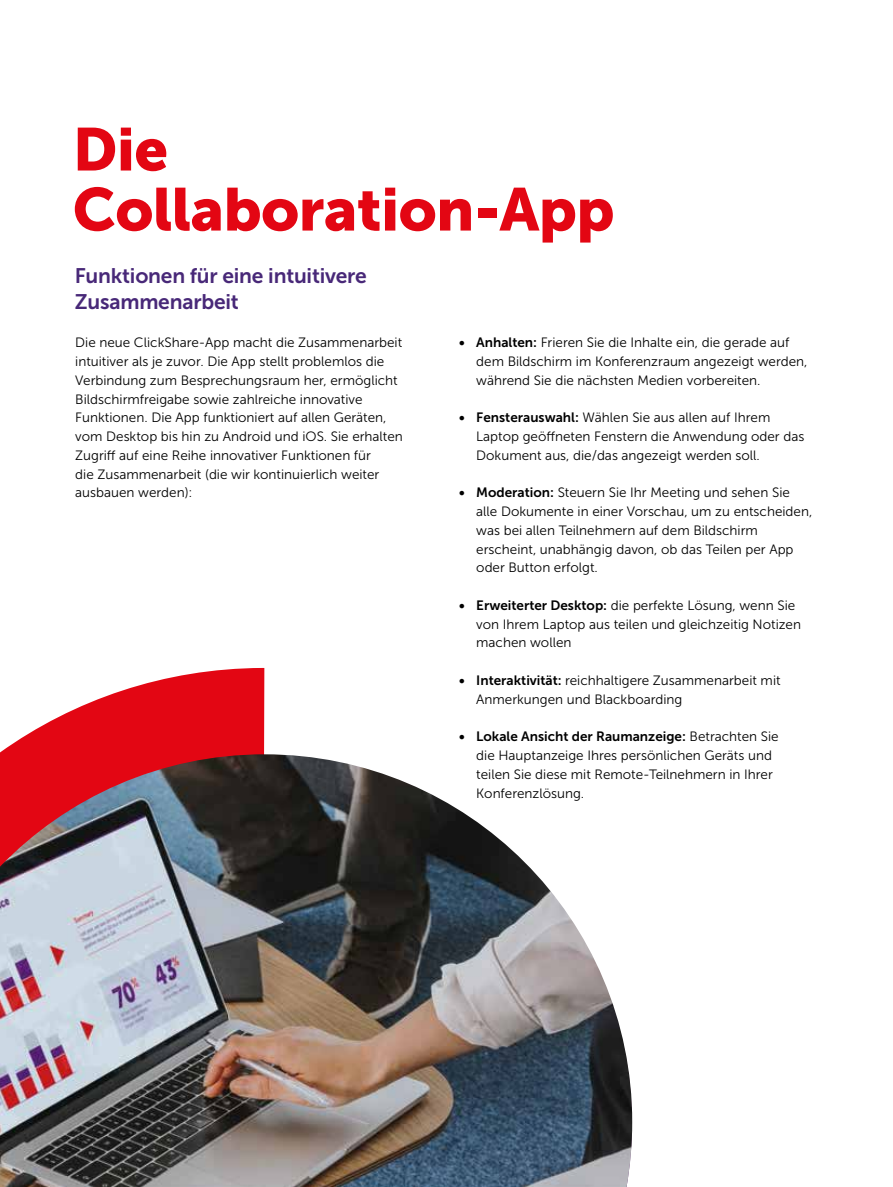
<style>
.page{position:relative;width:893px;height:1187px;background:#fff}
.page>*{position:absolute;margin:0;border:0;box-sizing:border-box;transform-origin:0 0}
.t1{font:60px/60px "Museo Sans 900";letter-spacing:-.01em;color:#e30613}
.t2{font:21px/25.2px "Museo Sans 700";letter-spacing:-.01em;color:#482878}
.t3{font:13.5px/18.8px "Museo Sans 300";color:#000}
.t4{font:13.5px "Museo Sans 700";color:#000}
.s1{font-family:"Museo Sans 700"}
.s2{font-family:"Museo Sans 300"}
</style>
<div class="page">
<svg style="left:0;top:668px;width:264px;height:86px"></svg>
<img style="left:0;top:754px;width:632px;height:432px">
<h1 class="t1" style="left:73px;top:119px;width:543px">Die<br>Collaboration-App</h1>
<h2 class="t2" style="left:75px;top:263px;width:294px">Funktionen für eine intuitivere<br>Zusammenarbeit</h2>
<p class="t3" style="left:75px;top:333px;width:329px">Die neue ClickShare-App macht die Zusammenarbeit intuitiver als je zuvor. Die App stellt problemlos die Verbindung zum Besprechungsraum her, ermöglicht Bildschirmfreigabe sowie zahlreiche innovative Funktionen. Die App funktioniert auf allen Geräten, vom Desktop bis hin zu Android und iOS. Sie erhalten Zugriff auf eine Reihe innovativer Funktionen für<br>die Zusammenarbeit (die wir kontinuierlich weiter ausbauen werden):</p>
<p class="t3" style="left:476px;top:333px;width:333px;text-indent:-17px"><span class="s1">• Anhalten:</span> Frieren Sie die Inhalte ein, die gerade auf dem Bildschirm im Konferenzraum angezeigt werden, während Sie die nächsten Medien vorbereiten.</p>
<p class="t3" style="left:476px;top:408px;width:330px;text-indent:-17px"><span class="s1">• Fensterauswahl:</span> Wählen Sie aus allen auf Ihrem<br>Laptop geöffneten Fenstern die Anwendung oder das<br>Dokument aus, die/das angezeigt werden soll.</p>
<p class="t3" style="left:476px;top:483px;width:338px;text-indent:-17px"><span class="s1">• Moderation:</span> Steuern Sie Ihr Meeting und sehen Sie alle Dokumente in einer Vorschau, um zu entscheiden, was bei allen Teilnehmern auf dem Bildschirm erscheint, unabhängig davon, ob das Teilen per App oder Button erfolgt.</p>
<p class="t3" style="left:476px;top:596px;width:326px;text-indent:-17px"><span class="s1">• Erweiterter Desktop:</span> die perfekte Lösung, wenn Sie von Ihrem Laptop aus teilen und gleichzeitig Notizen machen wollen</p>
<p class="t3" style="left:476px;top:671px;width:306px;text-indent:-17px"><span class="s1">• Interaktivität:</span> reichhaltigere Zusammenarbeit mit<br>Anmerkungen und Blackboarding</p>
<p class="t4" style="left:459px;top:729px;width:321px">• Lokale Ansicht der Raumanzeige: <span class="s2">Betrachten Sie</span></p>
<p class="t3" style="left:476px;top:746px;width:298px;text-align:justify">die Hauptanzeige Ihres persönlichen Geräts und teilen Sie diese mit Remote-Teilnehmern in Ihrer Konferenzlösung.</p>
</div>
